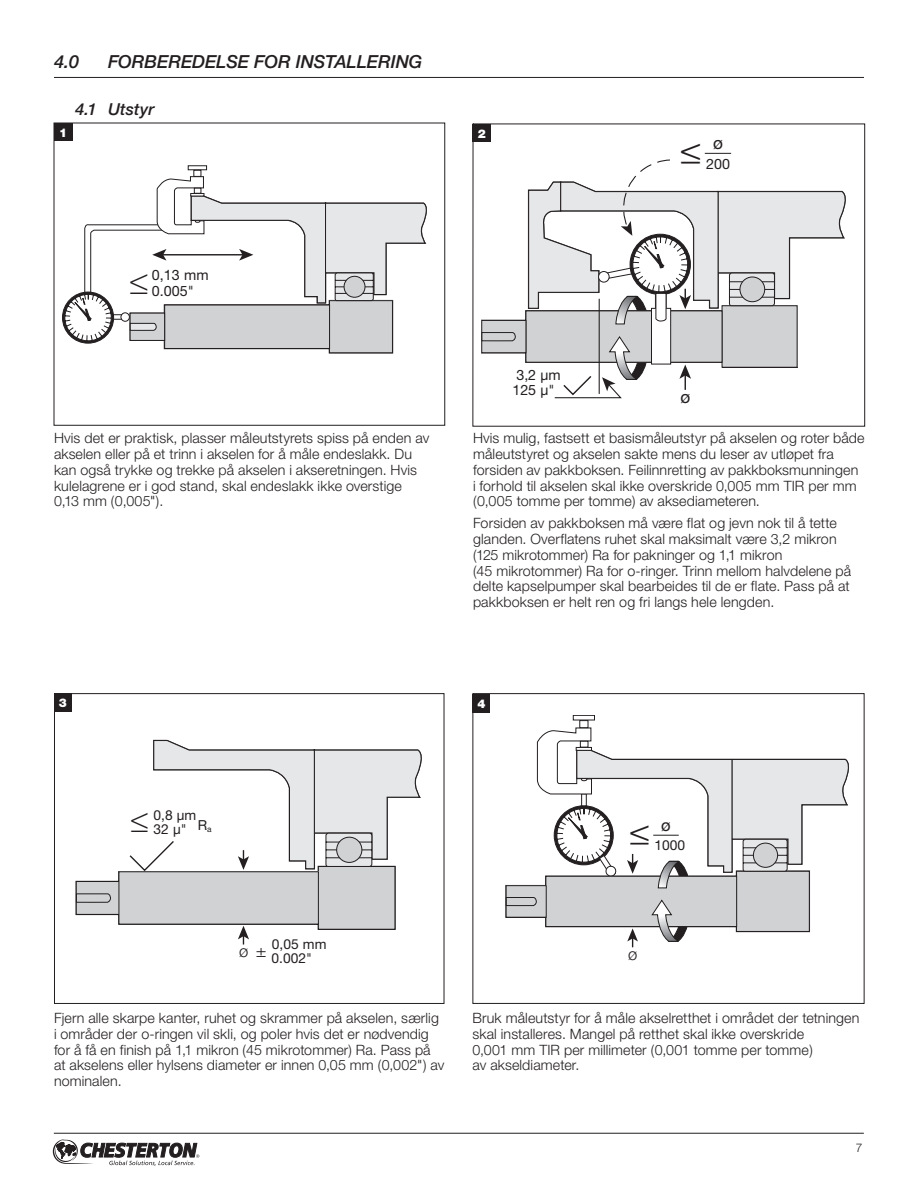
<style>
.page{position:relative;width:918px;height:1188px;background:#fff}
.page>*{position:absolute;margin:0;border:0;box-sizing:border-box;transform-origin:0 0}
.t1{font:300 37.2px "Helvetica Neue CE";color:#231f20}
.t2{font:300 condensed 37.2px "Myriad Pro";color:#231f20}
.t3{font:300 condensed 35.85px "Myriad Pro";color:#231f20}
.t4{font:300 35.85px "Helvetica Neue CE";color:#231f20}
.t5{font:italic 500 18px "Helvetica Neue";letter-spacing:-.005em;color:#231f20}
.t6{font:17.25px "Helvetica Neue";color:#231f20}
.t7{font:italic 500 16.5px "Helvetica Neue";letter-spacing:.01em;color:#231f20}
.t8{font:300 16.5px "Helvetica Neue CE";color:#231f20}
.t9{font:16.5px "Helvetica Neue";color:#231f20}
.t10{font:14.4px "Helvetica Neue CE";color:#231f20}
.t11{font:300 14.25px/15.8px "Helvetica Neue CE";letter-spacing:.01em;color:#231f20}
.t12{font:14.25px "Helvetica Neue CE";color:#231f20}
.t13{font:14.25px "Helvetica Neue";color:#231f20}
.t14{font:13.8px "Helvetica Neue CE";color:#231f20}
.t15{font:13.8px "Helvetica Neue";color:#231f20}
.t16{font:900 12px "Helvetica Neue CE";color:#fff}
.t17{font:300 12px "Helvetica Neue CE";color:#231f20}
.s1{font-size:18px}
</style>
<div class="page">
<hr style="left:54px;top:1133px;width:810px;height:1px;background:#231f20">
<svg style="left:53px;top:1139px;width:146px;height:27px"></svg>
<div style="left:473px;top:124px;width:18px;height:18px;background:#231f20"></div>
<svg style="left:481px;top:153px;width:365px;height:246px"></svg>
<svg style="left:64px;top:165px;width:363px;height:188px"></svg>
<div style="left:54px;top:123px;width:391px;height:303px;border:1px solid #231f20"></div>
<div style="left:54px;top:123px;width:18px;height:18px;background:#231f20"></div>
<svg style="left:76px;top:871px;width:320px;height:59px"></svg>
<div style="left:76px;top:882px;width:45px;height:32px;background:#d1d2d4"></div>
<div style="left:76px;top:881px;width:45px;height:34px;border:1px solid #231f20"></div>
<div style="left:318px;top:867px;width:77px;height:62px;background:#d1d2d4"></div>
<div style="left:318px;top:866px;width:77px;height:64px;border:1px solid #231f20"></div>
<svg style="left:76px;top:871px;width:35px;height:32px"></svg>
<div style="left:119px;top:872px;width:199px;height:52px;background:#d1d2d4"></div>
<svg style="left:238px;top:926px;width:11px;height:19px"></svg>
<svg style="left:128px;top:740px;width:294px;height:132px"></svg>
<div style="left:54px;top:693px;width:390px;height:311px;border:1px solid #231f20"></div>
<div style="left:54px;top:693px;width:18px;height:19px;background:#231f20"></div>
<div style="left:573px;top:715px;width:22px;height:5px;border:1px solid #231f20"></div>
<div style="left:579px;top:720px;width:9px;height:8px;background:#fff;border:1px solid #231f20"></div>
<svg style="left:506px;top:727px;width:343px;height:220px"></svg>
<div style="left:472px;top:693px;width:393px;height:311px;border:1px solid #231f20"></div>
<div style="left:472px;top:694px;width:18px;height:18px;background:#231f20"></div>
<hr style="left:54px;top:77px;width:810px;height:1px;background:#231f20">
<p class="t5" style="left:54px;top:51px;width:27px">4.0</p>
<p class="t5" style="left:108px;top:51px;width:316px">FORBEREDELSE FOR INSTALLERING</p>
<p class="t7" style="left:75px;top:99px;width:81px">4.1 Utstyr</p>
<p class="t16" style="left:59px;top:126px;width:10px">1</p>
<p class="t10" style="left:152px;top:266px;width:58px">0,13 mm</p>
<h1 class="t2" style="left:128px;top:262px;width:24px">≤</h1>
<p class="t10" style="left:152px;top:282px;width:43px">0.005"</p>
<p class="t16" style="left:478px;top:126px;width:10px">2</p>
<p class="t12" style="left:516px;top:367px;width:46px">3,2 µm</p>
<p class="t12" style="left:512px;top:382px;width:44px">125 µ"</p>
<p class="t6" style="left:713px;top:132px;width:11px">ø</p>
<h1 class="t1" style="left:679px;top:127px;width:24px">≤</h1>
<p class="t13" style="left:706px;top:155px;width:25px">200</p>
<p class="t6" style="left:681px;top:387px;width:11px">ø</p>
<p class="t11" style="left:54px;top:430px;width:377px">Hvis det er praktisk, plasser måleutstyrets spiss på enden av akselen eller på et trinn i akselen for å måle endeslakk. Du kan også trykke og trekke på akselen i akseretningen. Hvis kulelagrene er i god stand, skal endeslakk ikke overstige 0,13 mm (0,005").</p>
<p class="t11" style="left:473px;top:430px;width:393px">Hvis mulig, fastsett et basismåleutstyr på akselen og roter både måleutstyret og akselen sakte mens du leser av utløpet fra forsiden av pakkboksen. Feilinnretting av pakkboksmunningen i forhold til akselen skal ikke overskride 0,005 mm TIR per mm (0,005 tomme per tomme) av aksediameteren.</p>
<p class="t11" style="left:473px;top:516px;width:380px">Forsiden av pakkboksen må være flat og jevn nok til å tette glanden. Overflatens ruhet skal maksimalt være 3,2 mikron (125 mikrotommer) Ra for pakninger og 1,1 mikron<br>(45 mikrotommer) Ra for o-ringer. Trinn mellom halvdelene på delte kapselpumper skal bearbeides til de er flate. Pass på at pakkboksen er helt ren og fri langs hele lengden.</p>
<p class="t16" style="left:59px;top:696px;width:10px">3</p>
<p class="t14" style="left:154px;top:806px;width:44px">0,8 µm</p>
<h2 class="t3" style="left:129px;top:801px;width:23px">≤</h2>
<p class="t14" style="left:198px;top:817px;width:15px">R<sub>a</sub></p>
<p class="t14" style="left:154px;top:821px;width:35px">32 µ"</p>
<p class="t14" style="left:272px;top:936px;width:56px">0,05 mm</p>
<p class="t8" style="left:239px;top:941px;width:29px">ø <span class="s1">±</span></p>
<p class="t14" style="left:272px;top:950px;width:42px">0.002"</p>
<p class="t16" style="left:477px;top:697px;width:10px">4</p>
<p class="t9" style="left:661px;top:815px;width:11px">ø</p>
<h2 class="t4" style="left:629px;top:810px;width:23px">≤</h2>
<p class="t15" style="left:655px;top:837px;width:32px">1000</p>
<p class="t8" style="left:628px;top:944px;width:11px">ø</p>
<p class="t11" style="left:54px;top:1010px;width:392px">Fjern alle skarpe kanter, ruhet og skrammer på akselen, særlig i områder der o-ringen vil skli, og poler hvis det er nødvendig for å få en finish på 1,1 mikron (45 mikrotommer) Ra. Pass på at akselens eller hylsens diameter er innen 0,05 mm (0,002") av nominalen.</p>
<p class="t11" style="left:472px;top:1010px;width:389px">Bruk måleutstyr for å måle akselretthet i området der tetningen skal installeres. Mangel på retthet skal ikke overskride<br>0,001 mm TIR per millimeter (0,001 tomme per tomme)<br>av akseldiameter.</p>
<p class="t17" style="left:856px;top:1140px;width:8px">7</p>
</div>
